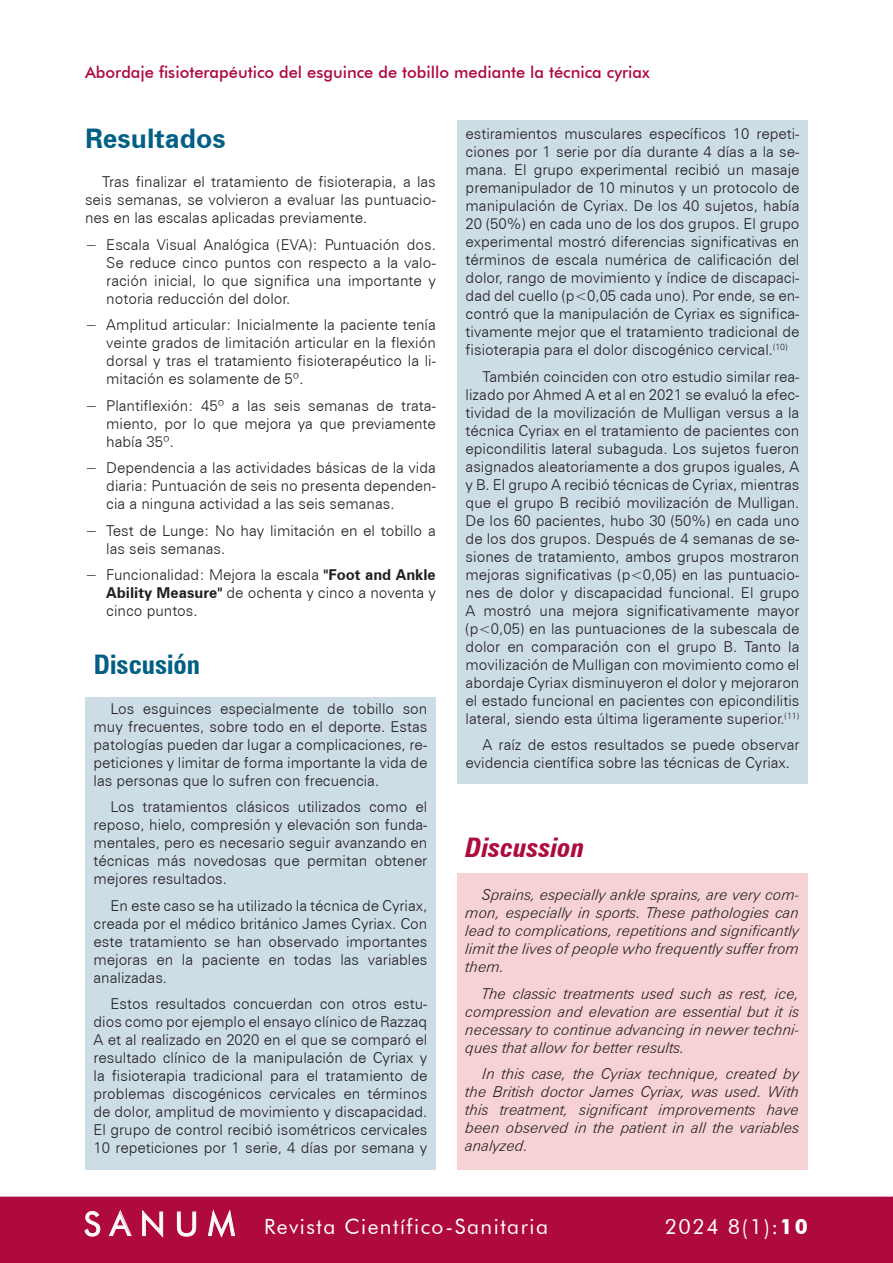
<style>
.page{position:relative;width:893px;height:1263px;background:#fff}
.page>*{position:absolute;margin:0;border:0;box-sizing:border-box;transform-origin:0 0}
.Apartado2{font:700 27px "Zurich BT";color:#005f85}
.Apartado2-2{font:italic 700 condensed 27px "Zurich BT";color:#af0a3d}
.Apartado2-3{font:700 condensed 27px "Zurich BT";color:#005f85}
.t1{font:21px "Futura BT";letter-spacing:.07em;color:#fff}
.cabecera{font:500 16.5px "Futura BT";color:#af0a3d}
.texto{font:300 15px/18px "Zurich BT";color:#231f20;text-align:justify}
.texto-2{font:italic 300 15px/18px "Zurich BT";color:#231f20;text-align:justify}
.s1{font-weight:700}
.s2{font-size:33px}
</style>
<div class="page">
<div style="left:0;top:1197px;width:893px;height:66px;background:#af0a3d"></div>
<div style="left:457px;top:120px;width:351px;height:664px;background:#cddde6"></div>
<div style="left:85px;top:697px;width:351px;height:472px;background:#cddde6"></div>
<div style="left:457px;top:873px;width:351px;height:296px;background:#f7d2d5"></div>
<p class="cabecera" style="left:85px;top:62px;width:566px">Abordaje fisioterapéutico del esguince de tobillo mediante la técnica cyriax</p>
<p class="Apartado2" style="left:85px;top:122px;width:142px">Resultados</p>
<p class="texto" style="left:85px;top:173px;width:352px;text-indent:17px">Tras finalizar el tratamiento de fisioterapia, a las seis semanas, se volvieron a evaluar las puntuacio&shy;nes en las escalas aplicadas previamente.</p>
<p class="texto" style="left:106px;top:235px;width:331px;text-indent:-21px">− Escala Visual Analógica (EVA): Puntuación dos.<br>Se reduce cinco puntos con respecto a la valo&shy;ración inicial, lo que significa una importante y notoria reducción del dolor.</p>
<p class="texto" style="left:106px;top:316px;width:331px;text-indent:-21px">− Amplitud articular: Inicialmente la paciente tenía veinte grados de limitación articular en la flexión dorsal y tras el tratamiento fisioterapéutico la li&shy;mitación es solamente de 5º.</p>
<p class="texto" style="left:106px;top:396px;width:331px;text-indent:-21px">− Plantiflexión: 45º a las seis semanas de trata&shy;miento, por lo que mejora ya que previamente había 35º.</p>
<p class="texto" style="left:106px;top:459px;width:331px;text-indent:-21px">− Dependencia a las actividades básicas de la vida diaria: Puntuación de seis no presenta dependen&shy;cia a ninguna actividad a las seis semanas.</p>
<p class="texto" style="left:106px;top:521px;width:331px;text-indent:-21px">− Test de Lunge: No hay limitación en el tobillo a las seis semanas.</p>
<p class="texto" style="left:106px;top:566px;width:331px;text-indent:-21px">− Funcionalidad: Mejora la escala <span class="s1">"Foot and Ankle Ability Measure"</span> de ochenta y cinco a noventa y cinco puntos.</p>
<p class="Apartado2-3" style="left:94px;top:648px;width:108px">Discusión</p>
<p class="texto" style="left:94px;top:699px;width:335px;text-indent:17px">Los esguinces especialmente de tobillo son muy frecuentes, sobre todo en el deporte. Estas patologías pueden dar lugar a complicaciones, re&shy;peticiones y limitar de forma importante la vida de las personas que lo sufren con frecuencia.</p>
<p class="texto" style="left:94px;top:798px;width:335px;text-indent:17px">Los tratamientos clásicos utilizados como el reposo, hielo, compresión y elevación son funda&shy;mentales, pero es necesario seguir avanzando en técnicas más novedosas que permitan obtener mejores resultados.</p>
<p class="texto" style="left:94px;top:896px;width:335px;text-indent:17px">En este caso se ha utilizado la técnica de Cyriax, creada por el médico británico James Cyriax. Con este tratamiento se han observado importantes mejoras en la paciente en todas las variables analizadas.</p>
<p class="texto" style="left:94px;top:995px;width:335px;text-indent:17px">Estos resultados concuerdan con otros estu&shy;dios como por ejemplo el ensayo clínico de Razzaq A et al realizado en 2020 en el que se comparó el resultado clínico de la manipulación de Cyriax y la fisioterapia tradicional para el tratamiento de problemas discogénicos cervicales en términos de dolor, amplitud de movimiento y discapacidad.<br>El grupo de control recibió isométricos cervicales 10 repeticiones por 1 serie, 4 días por semana y</p>
<p class="texto" style="left:466px;top:125px;width:335px">estiramientos musculares específicos 10 repeti&shy;ciones por 1 serie por día durante 4 días a la se&shy;mana. El grupo experimental recibió un masaje premanipulador de 10 minutos y un protocolo de manipulación de Cyriax. De los 40 sujetos, había 20 (50%) en cada uno de los dos grupos. El grupo experimental mostró diferencias significativas en términos de escala numérica de calificación del dolor, rango de movimiento y índice de discapaci&shy;dad del cuello (p&lt;0,05 cada uno). Por ende, se en&shy;contró que la manipulación de Cyriax es significa&shy;tivamente mejor que el tratamiento tradicional de fisioterapia para el dolor discogénico cervical.<sup>(10)</sup></p>
<p class="texto" style="left:466px;top:367px;width:335px;text-indent:17px">También coinciden con otro estudio similar rea&shy;lizado por Ahmed A et al en 2021 se evaluó la efec&shy;tividad de la movilización de Mulligan versus a la técnica Cyriax en el tratamiento de pacientes con epicondilitis lateral subaguda. Los sujetos fueron asignados aleatoriamente a dos grupos iguales, A y B. El grupo A recibió técnicas de Cyriax, mientras que el grupo B recibió movilización de Mulligan.<br>De los 60 pacientes, hubo 30 (50%) en cada uno de los dos grupos. Después de 4 semanas de se&shy;siones de tratamiento, ambos grupos mostraron mejoras significativas (p&lt;0,05) en las puntuacio&shy;nes de dolor y discapacidad funcional. El grupo A mostró una mejora significativamente mayor (p&lt;0,05) en las puntuaciones de la subescala de dolor en comparación con el grupo B. Tanto la movilización de Mulligan con movimiento como el abordaje Cyriax disminuyeron el dolor y mejoraron el estado funcional en pacientes con epicondilitis lateral, siendo esta última ligeramente superior.<sup>(11)</sup></p>
<p class="texto" style="left:466px;top:736px;width:335px;text-indent:17px">A raíz de estos resultados se puede observar evidencia científica sobre las técnicas de Cyriax.</p>
<p class="Apartado2-2" style="left:466px;top:831px;width:120px">Discussion</p>
<p class="texto-2" style="left:466px;top:886px;width:336px;text-indent:17px">Sprains, especially ankle sprains, are very com&shy;mon, especially in sports. These pathologies can lead to complications, repetitions and significantly limit the lives of people who frequently suffer from them.</p>
<p class="texto-2" style="left:466px;top:984px;width:336px;text-indent:17px">The classic treatments used such as rest, ice, compression and elevation are essential but it is necessary to continue advancing in newer techni&shy;ques that allow for better results.</p>
<p class="texto-2" style="left:466px;top:1065px;width:335px;text-indent:17px">In this case, the Cyriax technique, created by the British doctor James Cyriax, was used. With this treatment, significant improvements have been observed in the patient in all the variables analyzed.</p>
<h2 class="t1" style="left:84px;top:1214px;width:466px"><span class="s2">S A N U M</span> Revista Científico-Sanitaria</h2>
<h2 class="t1" style="left:665px;top:1214px;width:144px">2024 8(1):<span class="s1">10</span></h2>
</div>
